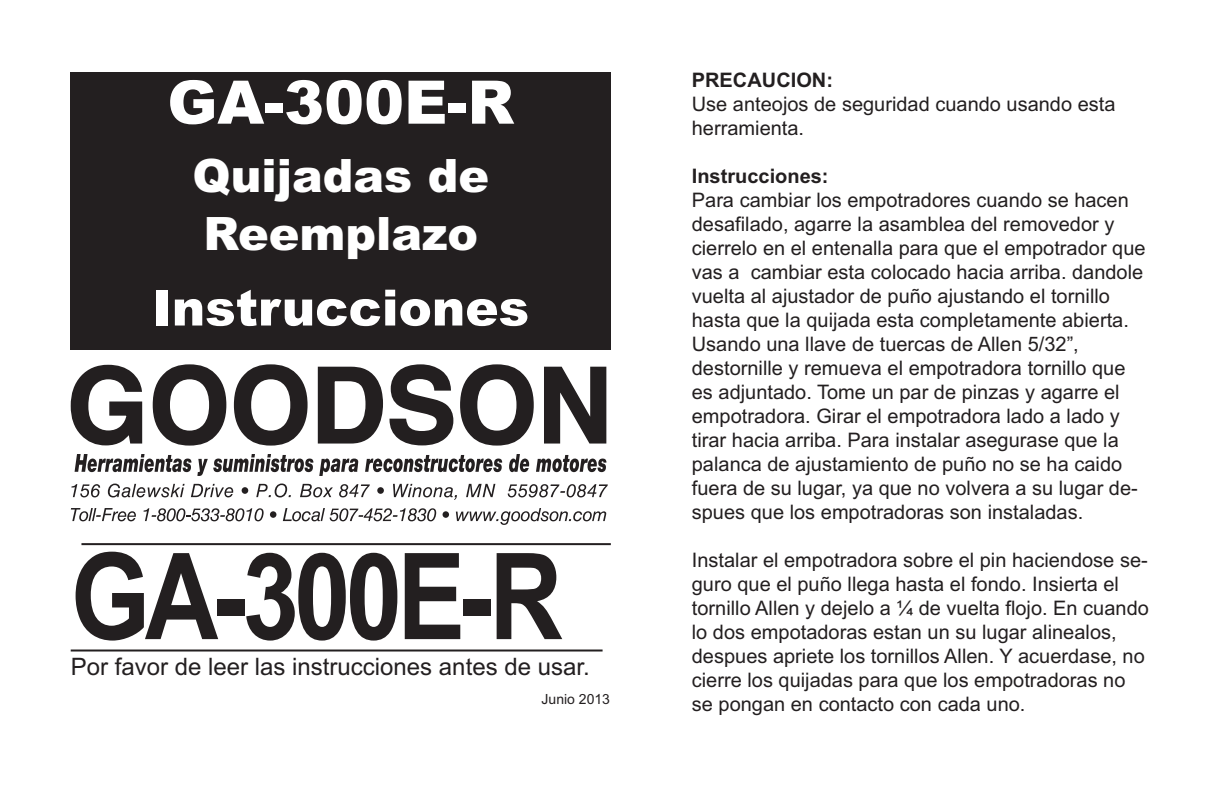
<style>
.page{position:relative;width:1223px;height:789px;background:#fff}
.page>*{position:absolute;margin:0;border:0;box-sizing:border-box;transform-origin:0 0}
.t1{font:700 120px "Arial";letter-spacing:-.05em;color:#231f20;scale:.85 1}
.t2{font:900 60px "Arial";color:#fff}
.t3{font:900 50px "Arial";color:#fff}
.t4{font:900 46px/58px "Arial";color:#fff}
.t5{font:24px "Arial";color:#231f20}
.t6{font:20px/24px "Arial";color:#231f20}
.t7{font:700 20px "Arial";color:#231f20}
.t8{font:14px "Arial";color:#231f20}
</style>
<div class="page">
<div style="left:71px;top:72px;width:540px;height:277px;background:#231f20"></div>
<svg style="left:71px;top:364px;width:72px;height:82px"></svg>
<svg style="left:152px;top:364px;width:75px;height:82px"></svg>
<svg style="left:233px;top:364px;width:75px;height:82px"></svg>
<svg style="left:317px;top:364px;width:217px;height:82px"></svg>
<svg style="left:544px;top:366px;width:63px;height:78px"></svg>
<svg style="left:71px;top:484px;width:29px;height:13px"></svg>
<svg style="left:108px;top:483px;width:77px;height:14px"></svg>
<svg style="left:191px;top:483px;width:42px;height:14px"></svg>
<svg style="left:242px;top:487px;width:6px;height:6px"></svg>
<svg style="left:256px;top:483px;width:35px;height:14px"></svg>
<svg style="left:300px;top:483px;width:33px;height:14px"></svg>
<svg style="left:339px;top:484px;width:31px;height:13px"></svg>
<div style="left:377px;top:487px;width:7px;height:6px;background:#231f20;border-radius:50%"></div>
<svg style="left:393px;top:483px;width:64px;height:16px"></svg>
<svg style="left:466px;top:483px;width:29px;height:14px"></svg>
<svg style="left:508px;top:484px;width:100px;height:13px"></svg>
<svg style="left:71px;top:508px;width:65px;height:13px"></svg>
<svg style="left:143px;top:508px;width:121px;height:13px"></svg>
<svg style="left:270px;top:511px;width:6px;height:6px"></svg>
<svg style="left:283px;top:508px;width:153px;height:13px"></svg>
<div style="left:442px;top:511px;width:7px;height:6px;background:#231f20;border-radius:50%"></div>
<svg style="left:456px;top:508px;width:150px;height:16px"></svg>
<svg style="left:75px;top:454px;width:238px;height:21px"></svg>
<svg style="left:319px;top:458px;width:39px;height:17px"></svg>
<svg style="left:365px;top:455px;width:137px;height:17px"></svg>
<svg style="left:509px;top:454px;width:20px;height:18px"></svg>
<svg style="left:536px;top:455px;width:70px;height:17px"></svg>
<hr style="left:81px;top:543px;width:530px;height:2px;background:#231f20">
<hr style="left:71px;top:649px;width:531px;height:2px;background:#231f20">
<h2 class="t2" style="left:167px;top:68px;width:348px">GA-300E-R</h2>
<h3 class="t4" style="left:192px;top:146px;width:298px">Quijadas de<br>Reemplazo</h3>
<h3 class="t3" style="left:152px;top:279px;width:378px">Instrucciones</h3>
<h1 class="t1" style="left:71px;top:527px;width:580px">GA-300E-R</h1>
<p class="t5" style="left:71px;top:652px;width:520px">Por favor de leer las instrucciones antes de usar.</p>
<p class="t8" style="left:541px;top:690px;width:70px">Junio 2013</p>
<p class="t7" style="left:692px;top:68px;width:143px">PRECAUCION:</p>
<p class="t6" style="left:692px;top:92px;width:425px">Use anteojos de seguridad cuando usando esta herramienta.</p>
<p class="t7" style="left:692px;top:164px;width:138px">Instrucciones:</p>
<p class="t6" style="left:692px;top:188px;width:455px">Para cambiar los empotradores cuando se hacen desafilado, agarre la asamblea del removedor y cierrelo en el entenalla para que el empotrador que vas a cambiar esta colocado hacia arriba. dandole vuelta al ajustador de puño ajustando el tornillo hasta que la quijada esta completamente abierta.<br>Usando una llave de tuercas de Allen 5/32”, destornille y remueva el empotradora tornillo que es adjuntado. Tome un par de pinzas y agarre el empotradora. Girar el empotradora lado a lado y tirar hacia arriba. Para instalar asegurase que la palanca de ajustamiento de puño no se ha caido fuera de su lugar, ya que no volvera a su lugar de&shy;spues que los empotradoras son instaladas.</p>
<p class="t6" style="left:692px;top:548px;width:458px">Instalar el empotradora sobre el pin haciendose se&shy;guro que el puño llega hasta el fondo. Insierta el tornillo Allen y dejelo a ¼ de vuelta flojo. En cuando lo dos empotadoras estan un su lugar alinealos, despues apriete los tornillos Allen. Y acuerdase, no cierre los quijadas para que los empotradoras no se pongan en contacto con cada uno.</p>
</div>
